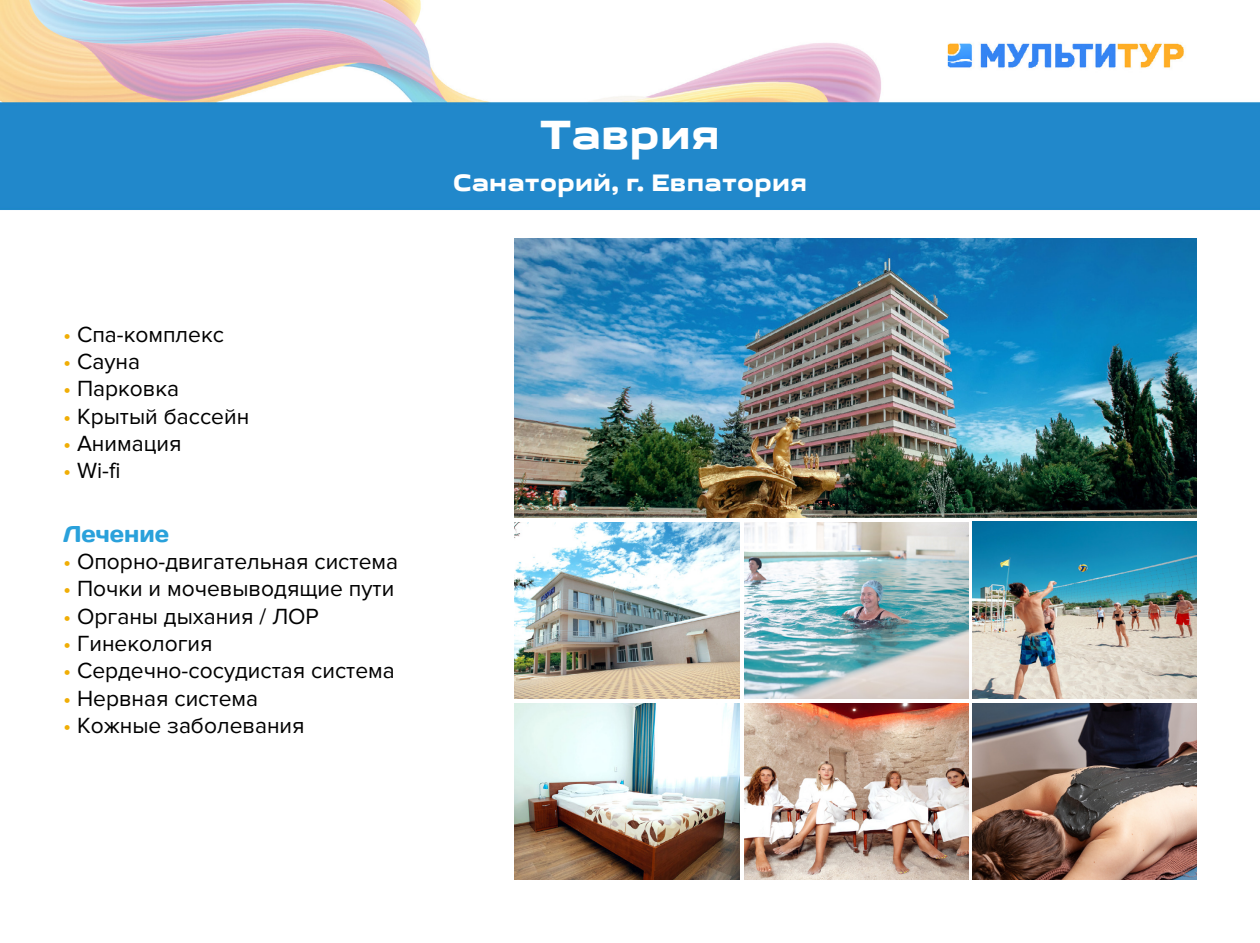
<style>
.page{position:relative;width:1260px;height:943px;background:#fff}
.page>*{position:absolute;margin:0;border:0;box-sizing:border-box;transform-origin:0 0}
.t1{font:42px "Get Vo IP Grotesque";color:#fff}
.t2{font:24.5px "Get Vo IP Grotesque";color:#fff}
.t3{font:22.75px "Proxima Nova";color:#000}
.t4{font:22.75px "Days";color:#2aa1db}
.s1{color:#f0ae06}
</style>
<div class="page">
<img style="left:0;top:0;width:1260px;height:880px">
<img style="left:515px;top:238px;width:682px;height:279px">
<img style="left:515px;top:522px;width:224px;height:176px">
<img style="left:515px;top:703px;width:224px;height:177px">
<img style="left:744px;top:522px;width:225px;height:176px">
<img style="left:744px;top:703px;width:225px;height:177px">
<img style="left:973px;top:522px;width:224px;height:176px">
<img style="left:973px;top:703px;width:224px;height:176px">
<p class="t3" style="left:63px;top:321px;width:162px"><span class="s1">•</span> Спа-комплекс</p>
<p class="t3" style="left:63px;top:348px;width:79px"><span class="s1">•</span> Сауна</p>
<p class="t3" style="left:63px;top:376px;width:118px"><span class="s1">•</span> Парковка</p>
<p class="t3" style="left:63px;top:403px;width:188px"><span class="s1">•</span> Крытый бассейн</p>
<p class="t3" style="left:63px;top:430px;width:120px"><span class="s1">•</span> Анимация</p>
<p class="t3" style="left:63px;top:458px;width:59px"><span class="s1">•</span> Wi-fi</p>
<p class="t4" style="left:63px;top:519px;width:108px">Лечение</p>
<p class="t3" style="left:63px;top:548px;width:337px"><span class="s1">•</span> Опорно-двигательная система</p>
<p class="t3" style="left:63px;top:576px;width:333px"><span class="s1">•</span> Почки и мочевыводящие пути</p>
<p class="t3" style="left:63px;top:603px;width:257px"><span class="s1">•</span> Органы дыхания / ЛОР</p>
<p class="t3" style="left:63px;top:630px;width:151px"><span class="s1">•</span> Гинекология</p>
<p class="t3" style="left:63px;top:657px;width:333px"><span class="s1">•</span> Сердечно-сосудистая система</p>
<p class="t3" style="left:63px;top:685px;width:197px"><span class="s1">•</span> Нервная система</p>
<p class="t3" style="left:63px;top:712px;width:243px"><span class="s1">•</span> Кожные заболевания</p>
<h1 class="t1" style="left:540px;top:109px;width:181px">Таврия</h1>
<p class="t2" style="left:453px;top:168px;width:356px">Санаторий, г. Евпатория</p>
</div>
